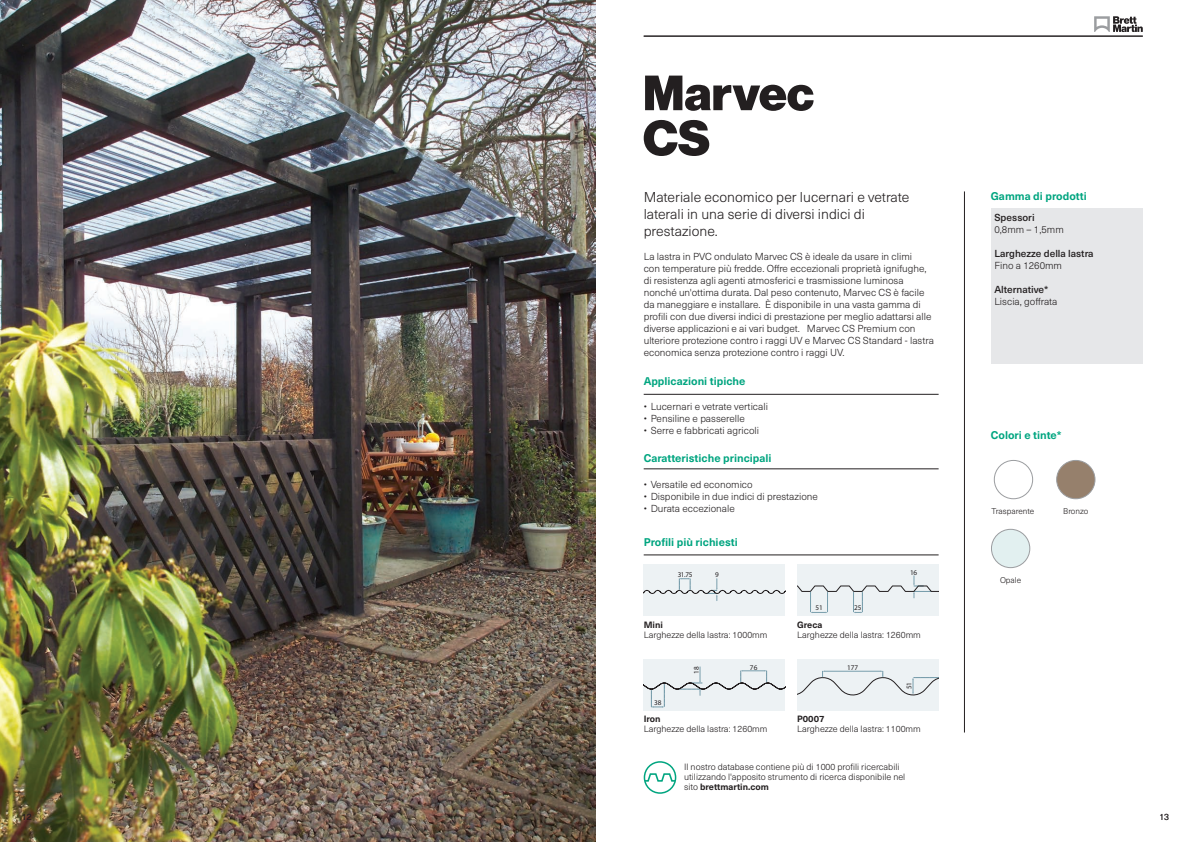
<style>
.page{position:relative;width:1191px;height:842px;background:#fff}
.page>*{position:absolute;margin:0;border:0;box-sizing:border-box;transform-origin:0 0}
.t1{font:300 14px/16.8px "Neue Haas Unica W1 G";color:#231f20}
.t2{font:700 11px "Neue Haas Unica W1 G";color:#00a580}
.t3{font:300 10px/12px "Neue Haas Unica W1 G";color:#231f20}
.t4{font:500 10px "Neue Haas Unica W1 G";color:#231f20}
.t5{font:300 9px/10px "Neue Haas Unica W1 G";color:#231f20}
.t6{font:700 9px "Neue Haas Unica W1 G";color:#231f20}
.t7{font:300 8.2px "Neue Haas Unica W1 G";color:#231f20}
.t8{font:7.2px "Myriad Pro";color:#231f20}
.s1{font-weight:700}
</style>
<div class="page">
<div style="left:990px;top:208px;width:152px;height:156px;background:#e6e7e9"></div>
<img style="left:0;top:0;width:595px;height:842px">
<hr style="left:643px;top:555px;width:295px;height:1px;background:#231f20">
<div style="left:643px;top:564px;width:142px;height:52px;background:#edf2f4"></div>
<svg style="left:643px;top:578px;width:142px;height:23px"></svg>
<div style="left:797px;top:564px;width:141px;height:52px;background:#edf2f4"></div>
<svg style="left:797px;top:576px;width:141px;height:37px"></svg>
<div style="left:643px;top:659px;width:142px;height:51px;background:#edf2f4"></div>
<svg style="left:643px;top:667px;width:142px;height:41px"></svg>
<hr style="left:964px;top:191px;width:1px;height:541px;background:#231f20">
<svg style="left:646px;top:772px;width:27px;height:10px"></svg>
<div style="left:643px;top:761px;width:33px;height:33px;border:2px solid #00a580;border-radius:50%"></div>
<div style="left:994px;top:460px;width:38px;height:39px;border:1px solid #9b9da0;border-radius:50%"></div>
<div style="left:991px;top:529px;width:38px;height:39px;background:#e2f0f0;border-radius:50%"></div>
<div style="left:991px;top:529px;width:39px;height:39px;border:1px solid #9b9da0;border-radius:50%"></div>
<div style="left:1056px;top:460px;width:39px;height:39px;background:#96806c;border-radius:50%"></div>
<div style="left:1056px;top:460px;width:39px;height:39px;border:1px solid #9b9da0;border-radius:50%"></div>
<svg style="left:645px;top:76px;width:168px;height:35px"></svg>
<svg style="left:643px;top:120px;width:66px;height:36px"></svg>
<div style="left:797px;top:659px;width:141px;height:51px;background:#edf2f4"></div>
<svg style="left:797px;top:670px;width:141px;height:26px"></svg>
<hr style="left:643px;top:394px;width:295px;height:1px;background:#231f20">
<hr style="left:643px;top:469px;width:295px;height:1px;background:#231f20">
<hr style="left:643px;top:36px;width:499px;height:1px;background:#231f20">
<svg style="left:1094px;top:16px;width:48px;height:16px"></svg>
<h1 class="t1" style="left:643px;top:188px;width:267px">Materiale economico per lucernari e vetrate laterali in una serie di diversi indici di prestazione.</h1>
<p class="t3" style="left:643px;top:250px;width:292px">La lastra in PVC ondulato Marvec CS è ideale da usare in climi<br>con temperature più fredde. Offre eccezionali proprietà ignifughe, di resistenza agli agenti atmosferici e trasmissione luminosa nonché un'ottima durata. Dal peso contenuto, Marvec CS è facile da maneggiare e installare. È disponibile in una vasta gamma di profili con due diversi indici di prestazione per meglio adattarsi alle diverse applicazioni e ai vari budget. Marvec CS Premium con ulteriore protezione contro i raggi UV e Marvec CS Standard - lastra economica senza protezione contro i raggi UV.</p>
<p class="t2" style="left:643px;top:373px;width:103px">Applicazioni tipiche</p>
<p class="t3" style="left:643px;top:400px;width:126px">• Lucernari e vetrate verticali</p>
<p class="t3" style="left:643px;top:412px;width:103px">• Pensiline e passerelle</p>
<p class="t3" style="left:643px;top:424px;width:117px">• Serre e fabbricati agricoli</p>
<p class="t2" style="left:643px;top:450px;width:129px">Caratteristiche principali</p>
<p class="t3" style="left:643px;top:478px;width:111px">• Versatile ed economico</p>
<p class="t3" style="left:643px;top:490px;width:176px">• Disponibile in due indici di prestazione</p>
<p class="t3" style="left:643px;top:502px;width:93px">• Durata eccezionale</p>
<p class="t2" style="left:643px;top:534px;width:96px">Profili più richiesti</p>
<p class="t8" style="left:678px;top:570px;width:16px">31.75</p>
<p class="t8" style="left:715px;top:570px;width:5px">9</p>
<p class="t8" style="left:815px;top:603px;width:9px">51</p>
<p class="t8" style="left:854px;top:603px;width:9px">25</p>
<p class="t8" style="left:910px;top:568px;width:8px">16</p>
<p class="t6" style="left:643px;top:618px;width:21px">Mini</p>
<p class="t5" style="left:643px;top:629px;width:125px">Larghezze della lastra: 1000mm</p>
<p class="t6" style="left:797px;top:618px;width:27px">Greca</p>
<p class="t5" style="left:797px;top:629px;width:125px">Larghezze della lastra: 1260mm</p>
<p class="t8" style="left:692px;top:674px;width:9px;rotate:-90deg">18</p>
<p class="t8" style="left:750px;top:663px;width:9px">76</p>
<p class="t8" style="left:847px;top:663px;width:13px">177</p>
<p class="t8" style="left:904px;top:689px;width:9px;rotate:-90deg">51</p>
<p class="t8" style="left:654px;top:698px;width:9px">38</p>
<p class="t6" style="left:643px;top:712px;width:18px">Iron</p>
<p class="t5" style="left:643px;top:724px;width:125px">Larghezze della lastra: 1260mm</p>
<p class="t6" style="left:797px;top:712px;width:29px">P0007</p>
<p class="t5" style="left:797px;top:724px;width:125px">Larghezze della lastra: 1100mm</p>
<p class="t5" style="left:684px;top:761px;width:223px">Il nostro database contiene più di 1000 profili ricercabili utilizzando l'apposito strumento di ricerca disponibile nel sito <span class="s1">brettmartin.com</span></p>
<p class="t2" style="left:990px;top:188px;width:97px">Gamma di prodotti</p>
<p class="t4" style="left:994px;top:210px;width:42px">Spessori</p>
<p class="t3" style="left:994px;top:223px;width:71px">0,8mm – 1,5mm</p>
<p class="t4" style="left:994px;top:246px;width:101px">Larghezze della lastra</p>
<p class="t3" style="left:994px;top:259px;width:69px">Fino a 1260mm</p>
<p class="t4" style="left:994px;top:282px;width:55px">Alternative*</p>
<p class="t3" style="left:994px;top:295px;width:65px">Liscia, goffrata</p>
<p class="t2" style="left:990px;top:427px;width:72px">Colori e tinte*</p>
<p class="t7" style="left:991px;top:505px;width:44px">Trasparente</p>
<p class="t7" style="left:1000px;top:574px;width:23px">Opale</p>
<p class="t7" style="left:1063px;top:505px;width:27px">Bronzo</p>
<p class="t5" style="left:22px;top:811px;width:11px">12</p>
<p class="t5" style="left:1159px;top:811px;width:11px">13</p>
</div>
